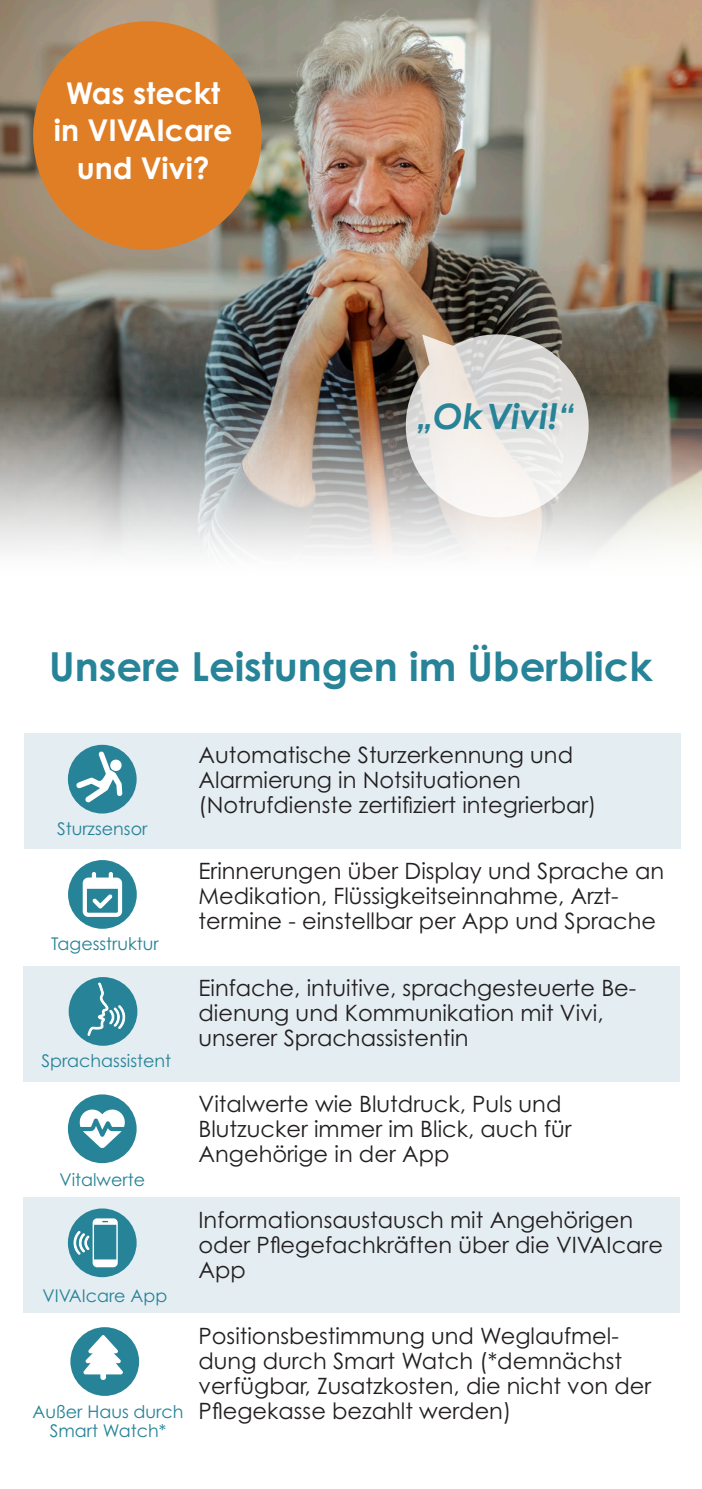
<style>
.page{position:relative;width:702px;height:1489px;background:#fff}
.page>*{position:absolute;margin:0;border:0;box-sizing:border-box;transform-origin:0 0}
.Headline{font:700 40px "Century Gothic Pro";color:#278397}
.Headline-2{font:italic 700 35px "Century Gothic Pro";color:#278397}
.Headline-3{font:700 30px/37.5px "Century Gothic Pro";color:#fff;text-align:center}
.Headline-4{font:22.5px/25px "Century Gothic Pro";color:#231f20}
.Fließtext{font:17.5px/19.5px "Century Gothic Pro";color:#278397;text-align:center}
</style>
<div class="page">
<div style="left:23px;top:1197px;width:657px;height:116px;background:#e4edf2"></div>
<img style="left:0;top:0;width:701px;height:396px">
<img style="left:0;top:396px;width:702px;height:157px">
<svg style="left:406px;top:334px;width:182px;height:183px"></svg>
<div style="left:33px;top:21px;width:228px;height:229px;background:#e07e26;border-radius:50%"></div>
<div style="left:23px;top:965px;width:657px;height:116px;background:#e4edf2"></div>
<div style="left:24px;top:732px;width:656px;height:116px;background:#e4edf2"></div>
<div style="left:68px;top:744px;width:69px;height:69px;background:#278397;border-radius:50%"></div>
<svg style="left:76px;top:751px;width:46px;height:51px"></svg>
<div style="left:69px;top:977px;width:68px;height:68px;background:#278397;border-radius:50%"></div>
<svg style="left:87px;top:982px;width:40px;height:54px"></svg>
<div style="left:70px;top:1326px;width:69px;height:69px;background:#278397;border-radius:50%"></div>
<div style="left:68px;top:1208px;width:69px;height:69px;background:#278397;border-radius:50%"></div>
<svg style="left:72px;top:1218px;width:46px;height:49px"></svg>
<div style="left:68px;top:1094px;width:69px;height:69px;background:#278397;border-radius:50%"></div>
<svg style="left:80px;top:1109px;width:45px;height:38px"></svg>
<svg style="left:83px;top:1334px;width:40px;height:45px"></svg>
<div style="left:68px;top:860px;width:69px;height:68px;background:#278397;border-radius:50%"></div>
<svg style="left:83px;top:872px;width:39px;height:44px"></svg>
<p class="Headline-3" style="left:54px;top:73px;width:180px">Was steckt in VIVAIcare und Vivi?</p>
<p class="Headline-2" style="left:416px;top:394px;width:160px">„OkVivi!“</p>
<p class="Headline" style="left:49px;top:641px;width:604px">Unsere Leistungen im Überblick</p>
<p class="Fließtext" style="left:57px;top:818px;width:92px">Sturzsensor</p>
<p class="Fließtext" style="left:51px;top:934px;width:109px">Tagesstruktur</p>
<p class="Fließtext" style="left:41px;top:1051px;width:131px">Sprachassistent</p>
<p class="Fließtext" style="left:59px;top:1169px;width:87px">Vitalwerte</p>
<p class="Fließtext" style="left:42px;top:1285px;width:126px">VIVAIcare App</p>
<p class="Fließtext" style="left:33px;top:1401px;width:152px">Außer Haus durch<br>Smart Watch*</p>
<p class="Headline-4" style="left:198px;top:741px;width:376px">Automatische Sturzerkennung und</p>
<p class="Headline-4" style="left:198px;top:766px;width:324px">Alarmierung in Notsituationen</p>
<p class="Headline-4" style="left:198px;top:791px;width:399px">(Notrufdienste zertifiziert integrierbar)</p>
<p class="Headline-4" style="left:198px;top:858px;width:467px">Erinnerungen über Display und Sprache an<br>Medikation, Flüssigkeitseinnahme, Arzt-</p>
<p class="Headline-4" style="left:198px;top:908px;width:459px">termine - einstellbar per App und Sprache</p>
<p class="Headline-4" style="left:198px;top:975px;width:439px">Einfache, intuitive, sprachgesteuerte Be&shy;dienung und Kommunikation mit Vivi, unserer Sprachassistentin</p>
<p class="Headline-4" style="left:198px;top:1090px;width:364px">Vitalwerte wie Blutdruck, Puls und</p>
<p class="Headline-4" style="left:198px;top:1115px;width:374px">Blutzucker immer im Blick, auch für</p>
<p class="Headline-4" style="left:198px;top:1140px;width:252px">Angehörige in der App</p>
<p class="Headline-4" style="left:198px;top:1206px;width:466px">Informationsaustausch mit Angehörigen oder Pflegefachkräften über die VIVAIcare<br>App</p>
<p class="Headline-4" style="left:198px;top:1322px;width:454px">Positionsbestimmung und Weglaufmel&shy;dung durch Smart Watch (*demnächst verfügbar, Zusatzkosten, die nicht von der Pflegekasse bezahlt werden)</p>
</div>
